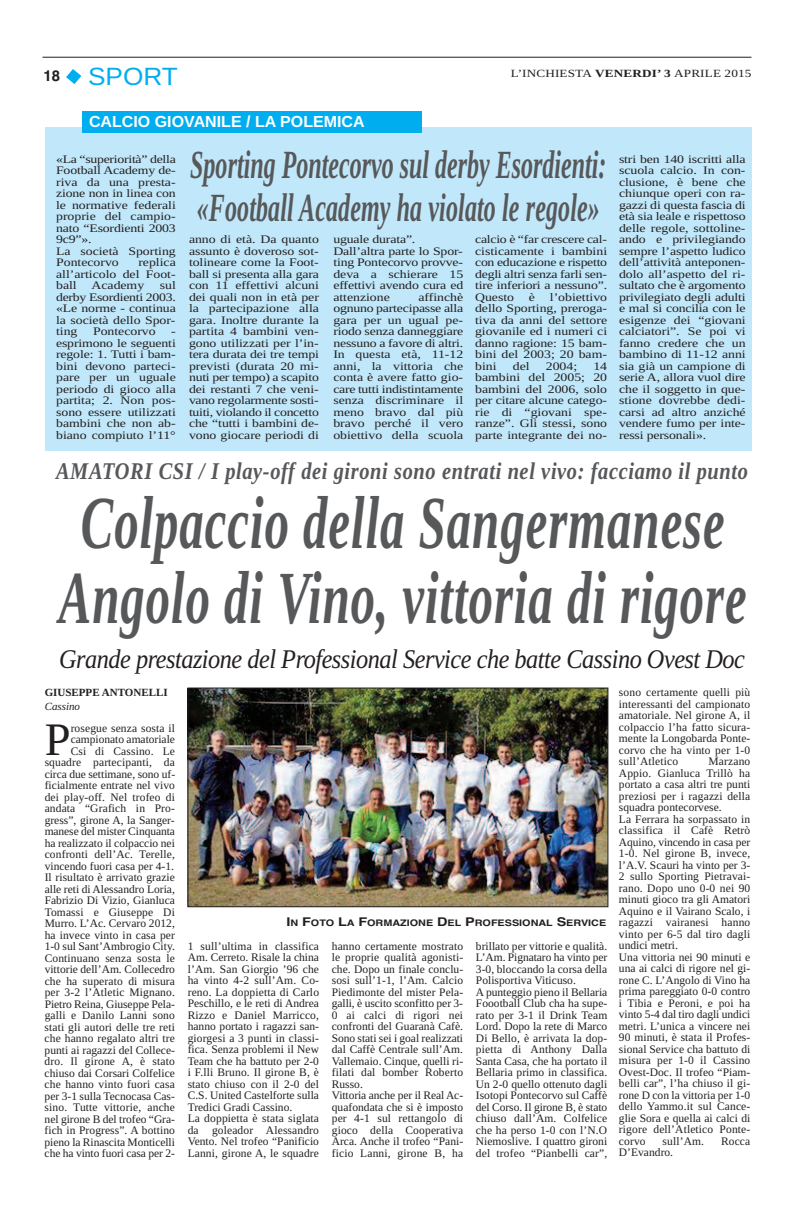
<style>
.page{position:relative;width:794px;height:1219px;background:#fff}
.page>*{position:absolute;margin:0;border:0;box-sizing:border-box;transform-origin:0 0}
.t1{font:italic 700 75px/75px "Liberation Serif";letter-spacing:.02em;color:#57585a;scale:.65 1}
.t2{font:46.6px "Liberation Serif";color:#231f20}
.t3{font:italic 700 40px/43px "Liberation Serif";color:#57585a;scale:.6 1}
.t4{font:italic 27px "Liberation Serif";letter-spacing:-.02em;color:#231f20;scale:.9 1}
.t5{font:25px "Liberation Sans";color:#00aeef;scale:1.05 1}
.t6{font:italic 700 24px "Liberation Serif";letter-spacing:.03em;color:#57585a;scale:.85 1}
.t7{font:700 16px "Liberation Sans";color:#fff}
.t8{font:11.5px/11.5px "Liberation Serif";color:#231f20}
.t9{font:11.5px/11.5px "Liberation Serif";color:#231f20;text-align:justify;scale:1.2 1}
.t10{font:11px "Liberation Serif";letter-spacing:.01em;color:#231f20;scale:1.2 1}
.t11{font:700 11px "Liberation Serif";color:#231f20}
.t12{font:italic 11px "Liberation Serif";color:#231f20}
.t13{font:700 9px "Helvetica";color:#231f20;scale:1.2 1}
.s1{font-weight:700}
.s2{font-size:12px}
</style>
<div class="page">
<svg style="left:66px;top:69px;width:15px;height:15px"></svg>
<hr style="left:43px;top:57px;width:708px;height:1px;background:#231f20">
<img style="left:190px;top:690px;width:416px;height:215px">
<div style="left:188px;top:688px;width:420px;height:219px;border:1px solid #231f20"></div>
<div style="left:45px;top:127px;width:706px;height:323px;background:#c1e8fa"></div>
<div style="left:82px;top:111px;width:340px;height:22px;background:#00aeef"></div>
<h3 class="t5" style="left:44px;top:62px;width:129px"><sup>18</sup> SPORT</h3>
<p class="t10" style="left:511px;top:66px;width:202px">L’INCHIESTA <span class="s1">VENERDI’ 3</span> APRILE 2015</p>
<h3 class="t7" style="left:89px;top:112px;width:277px">CALCIO GIOVANILE / LA POLEMICA</h3>
<p class="t9" style="left:56px;top:153px;width:101px;text-align:left">«La “superiorità” della<br>Football Academy de&shy;riva da una presta&shy;zione non in linea con le normative federali proprie del campio&shy;nato “Esordienti 2003<br>9c9”».<br>La società Sporting<br>Pontecorvo</p>
<p class="t9" style="left:56px;top:256px;width:101px;text-indent:82px">replica all’articolo del Foot&shy;ball</p>
<p class="t9" style="left:56px;top:279px;width:101px;text-indent:104px">sul derby Esordienti 2003. «Le norme - continua la società dello Spor&shy;ting</p>
<p class="t9" style="left:91px;top:279px;width:45px">Academy</p>
<p class="t9" style="left:93px;top:325px;width:54px">Pontecorvo</p>
<p class="t9" style="left:56px;top:325px;width:101px;text-indent:115px">- esprimono le seguenti regole: 1. Tutti i bam&shy;bini devono parteci&shy;pare per un uguale periodo di gioco alla partita; 2. Non pos&shy;sono essere utilizzati bambini che non ab&shy;biano compiuto l’11°</p>
<h3 class="t3" style="left:190px;top:142px;width:695px">Sporting Pontecorvo sul derby Esordienti: «Football Academy ha violato le regole»</h3>
<p class="t9" style="left:189px;top:233px;width:110px">anno di età. Da quanto assunto è doveroso sot&shy;tolineare come la Foot&shy;ball si presenta alla gara con 11 effettivi alcuni dei quali non in età per la partecipazione alla gara. Inoltre durante la partita 4 bambini ven&shy;gono utilizzati per l’in&shy;tera durata dei tre tempi previsti (durata 20 mi&shy;nuti per tempo) a scapito dei restanti 7 che veni&shy;vano regolarmente sosti&shy;tuiti, violando il concetto che “tutti i bambini de&shy;vono giocare periodi di</p>
<p class="t9" style="left:333px;top:233px;width:110px;text-align:left">uguale durata”.<br>Dall’altra parte lo Spor&shy;ting Pontecorvo provve&shy;deva a schierare 15 effettivi avendo cura ed attenzione</p>
<p class="t9" style="left:333px;top:291px;width:110px;text-indent:85px">affinchè ognuno partecipasse alla gara per un ugual pe&shy;riodo senza danneggiare nessuno a favore di altri.<br>In questa età, 11-12 anni, la vittoria che conta è avere fatto gio&shy;care tutti indistintamente senza discriminare il meno bravo dal più bravo perché il vero obiettivo della scuola</p>
<p class="t9" style="left:475px;top:233px;width:111px">calcio è “far crescere cal&shy;cisticamente i bambini con educazione e rispetto degli altri senza farli sen&shy;tire inferiori a nessuno”.<br>Questo</p>
<p class="t9" style="left:529px;top:291px;width:7px">è</p>
<p class="t9" style="left:475px;top:291px;width:111px;text-indent:75px">l’obiettivo dello Sporting, preroga&shy;tiva da anni del settore giovanile ed i numeri ci danno ragione: 15 bam&shy;bini del 2003; 20 bam&shy;bini</p>
<p class="t9" style="left:513px;top:360px;width:16px">del</p>
<p class="t9" style="left:546px;top:360px;width:28px">2004;</p>
<p class="t9" style="left:475px;top:360px;width:111px;text-indent:118px">14 bambini del 2005; 20 bambini del 2006, solo per citare alcune catego&shy;rie di “giovani spe&shy;ranze”. Gli stessi, sono parte integrante dei no-</p>
<p class="t9" style="left:619px;top:153px;width:107px">stri ben 140 iscritti alla scuola calcio. In con&shy;clusione, è bene che chiunque operi con ra&shy;gazzi di questa fascia di età sia leale e rispettoso delle regole, sottoline&shy;ando e privilegiando sempre l’aspetto ludico dell’attività anteponen&shy;dolo all’aspetto del ri&shy;sultato che è argomento privilegiato degli adulti e mal si concilia con le esigenze dei “giovani calciatori”. Se poi vi fanno credere che un bambino di 11-12 anni sia già un campione di serie A, allora vuol dire che il soggetto in que&shy;stione dovrebbe dedi&shy;carsi ad altro anziché vendere fumo per inte&shy;ressi personali».</p>
<h3 class="t6" style="left:56px;top:457px;width:815px">AMATORI CSI / I play-off dei gironi sono entrati nel vivo: facciamo il punto</h3>
<h1 class="t1" style="left:59px;top:484px;width:1060px">Colpaccio della Sangermanese<br>Angolo di Vino, vittoria di rigore</h1>
<h3 class="t4" style="left:59px;top:643px;width:763px">Grande prestazione del Professional Service che batte Cassino Ovest Doc</h3>
<p class="t11" style="left:45px;top:685px;width:124px">GIUSEPPE ANTONELLI</p>
<p class="t12" style="left:45px;top:699px;width:37px">Cassino</p>
<h2 class="t2" style="left:45px;top:711px;width:27px">P</h2>
<p class="t8" style="left:619px;top:686px;width:133px;text-align:justify">sono certamente quelli più interessanti del campionato amatoriale. Nel girone A, il colpaccio l’ha fatto sicura&shy;mente la Longobarda Ponte&shy;corvo che ha vinto per 1-0 sull’Atletico</p>
<p class="t8" style="left:45px;top:722px;width:132px;text-align:right">rosegue senza sosta il campionato amatoriale<br>Csi di Cassino. Le squadre partecipanti, da circa due settimane, sono uf&shy;ficialmente entrate nel vivo dei play-off. Nel trofeo di andata “Grafich in Pro&shy;gress”, girone A, la Sanger&shy;manese del mister Cinquanta ha realizzato il colpaccio nei confronti dell’Ac. Terelle, vincendo fuori casa per 4-1.<br>Il risultato è arrivato grazie alle reti di Alessandro Loria,<br>Fabrizio Di Vizio, Gianluca<br>Tomassi e Giuseppe Di<br>Murro. L’Ac. Cervaro 2012, ha invece vinto in casa per<br>1-0 sul Sant’Ambrogio City.<br>Continuano senza sosta le vittorie dell’Am. Collecedro che ha superato di misura per 3-2 l’Atletic Mignano.<br>Pietro Reina, Giuseppe Pela&shy;galli e Danilo Lanni sono stati gli autori delle tre reti che hanno regalato altri tre punti ai ragazzi del Collece&shy;dro. Il girone A, è stato chiuso dai Corsari Colfelice che hanno vinto fuori casa per 3-1 sulla Tecnocasa Cas&shy;sino. Tutte vittorie, anche nel girone B del trofeo “Gra&shy;fich in Progress”. A bottino pieno la Rinascita Monticelli che ha vinto fuori casa per 2-</p>
<p class="t8" style="left:619px;top:755px;width:133px;text-indent:90px">Marzano<br>Appio. Gianluca Trillò ha portato a casa altri tre punti preziosi per i ragazzi della squadra pontecorvese.<br>La Ferrara ha sorpassato in classifica il Cafè Retrò<br>Aquino, vincendo in casa per<br>1-0. Nel girone B, invece, l’A.V. Scauri ha vinto per 3-<br>2 sullo Sporting Pietravai&shy;rano. Dopo uno 0-0 nei 90 minuti gioco tra gli Amatori<br>Aquino e il Vairano Scalo, i ragazzi vairanesi hanno vinto per 6-5 dal tiro dagli undici metri.<br>Una vittoria nei 90 minuti e una ai calci di rigore nel gi&shy;rone C. L’Angolo di Vino ha prima pareggiato 0-0 contro i Tibia e Peroni, e poi ha vinto 5-4 dal tiro dagli undici metri. L’unica a vincere nei<br>90 minuti, è stata il Profes&shy;sional Service cha battuto di misura per 1-0 il Cassino<br>Ovest-Doc. Il trofeo “Piam&shy;belli car”, l’ha chiuso il gi&shy;rone D con la vittoria per 1-0 dello Yammo.it sul Cance&shy;glie Sora e quella ai calci di rigore dell’Atletico Ponte&shy;corvo</p>
<p class="t13" style="left:286px;top:917px;width:268px"><span class="s2">I</span>N <span class="s2">F</span>OTO <span class="s2">L</span>A <span class="s2">F</span>ORMAZIONE <span class="s2">D</span>EL <span class="s2">P</span>ROFESSIONAL <span class="s2">S</span>ERVICE</p>
<p class="t8" style="left:188px;top:940px;width:133px">1 sull’ultima in classifica<br>Am. Cerreto. Risale la china l’Am. San Giorgio ’96 che ha vinto 4-2 sull’Am. Co&shy;reno. La doppietta di Carlo<br>Peschillo, e le reti di Andrea<br>Rizzo e Daniel Marricco, hanno portato i ragazzi san&shy;giorgesi a 3 punti in classi&shy;fica. Senza problemi il New<br>Team che ha battuto per 2-0 i F.lli Bruno. Il girone B, è stato chiuso con il 2-0 del<br>C.S. United Castelforte sulla<br>Tredici Gradi Cassino.<br>La doppietta è stata siglata da goleador Alessandro<br>Vento. Nel trofeo “Panificio<br>Lanni, girone A, le squadre</p>
<p class="t8" style="left:476px;top:940px;width:133px">brillato per vittorie e qualità.<br>L’Am. Pignataro ha vinto per<br>3-0, bloccando la corsa della<br>Polisportiva Viticuso.<br>A punteggio pieno il Bellaria<br>Foootball Club cha ha supe&shy;rato per 3-1 il Drink Team<br>Lord. Dopo la rete di Marco<br>Di Bello, è arrivata la dop&shy;pietta di Anthony Dalla<br>Santa Casa, che ha portato il<br>Bellaria primo in classifica.<br>Un 2-0 quello ottenuto dagli<br>Isotopi Pontecorvo sul Caffè del Corso. Il girone B, è stato chiuso dall’Am. Colfelice che ha perso 1-0 con l’N.O<br>Niemoslive. I quattro gironi del trofeo “Pianbelli car”,</p>
<p class="t8" style="left:332px;top:940px;width:133px">hanno certamente mostrato le proprie qualità agonisti&shy;che. Dopo un finale conclu&shy;sosi sull’1-1, l’Am. Calcio<br>Piedimonte del mister Pela&shy;galli, è uscito sconfitto per 3-<br>0 ai calci di rigori nei confronti del Guaranà Cafè.<br>Sono stati sei i goal realizzati dal Caffè Centrale sull’Am.<br>Vallemaio. Cinque, quelli ri&shy;filati dal bomber Roberto<br>Russo.<br>Vittoria anche per il Real Ac&shy;quafondata che si è imposto per 4-1 sul rettangolo di gioco della Cooperativa<br>Arca. Anche il trofeo “Pani&shy;ficio Lanni, girone B, ha</p>
<p class="t8" style="left:662px;top:1135px;width:43px">sull’Am.</p>
<p class="t8" style="left:721px;top:1135px;width:31px">Rocca</p>
<p class="t8" style="left:619px;top:1146px;width:56px">D’Evandro.</p>
</div>
